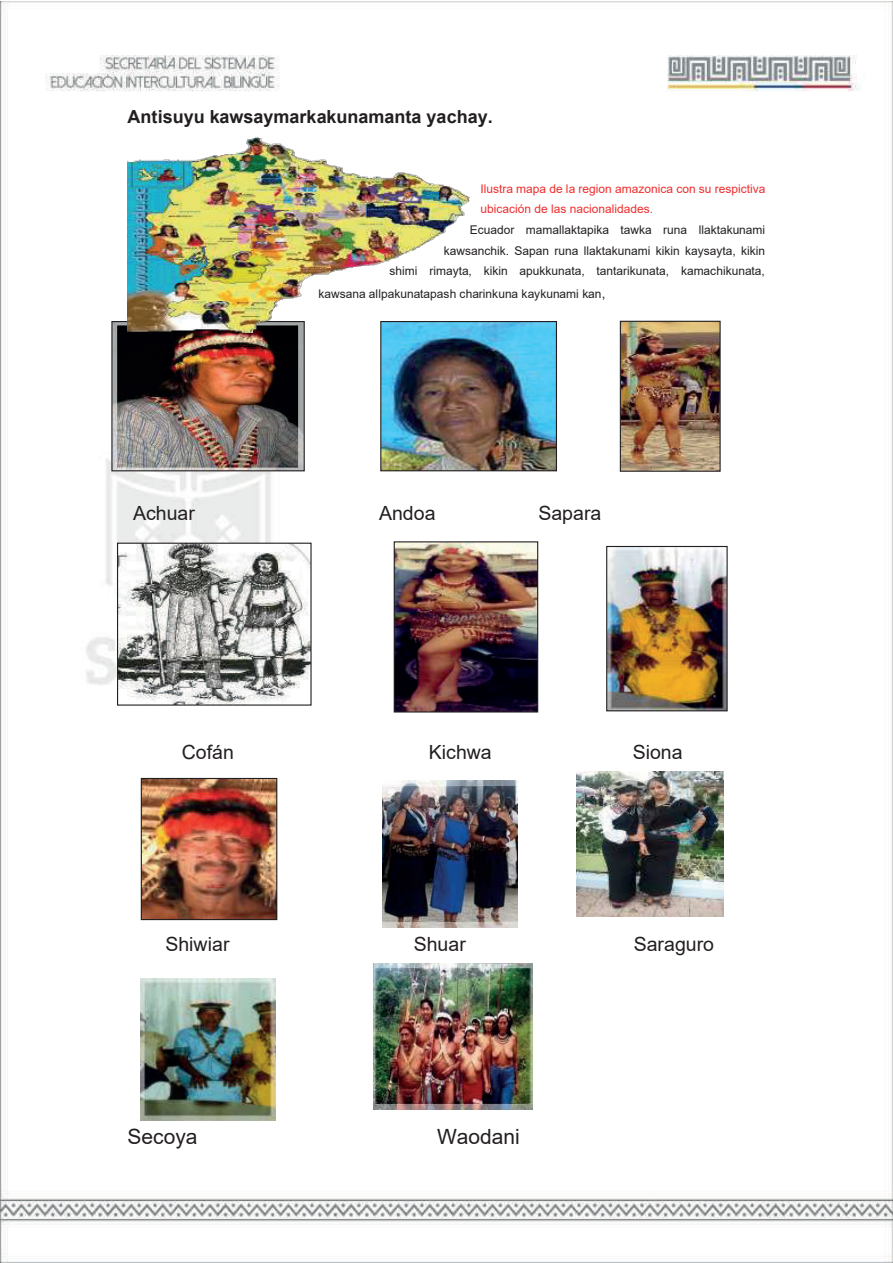
<style>
.page{position:relative;width:893px;height:1263px;background:#fff}
.page>*{position:absolute;margin:0;border:0;box-sizing:border-box;transform-origin:0 0}
.t1{font:21px "Arial";color:#231f20}
.t2{font:19.5px "Arial";color:#231f20}
.t3{font:700 18px "Arial";color:#231f20}
.t4{font:12px/20.7px "Arial";color:#231f20;text-align:right}
.t5{font:12px/20.7px "Arial";color:#ee2d2d}
.s1{font-size:13.5px}
</style>
<div class="page">
<img style="left:0;top:1px;width:892px;height:1261px">
<img style="left:382px;top:323px;width:173px;height:146px">
<div style="left:380px;top:321px;width:177px;height:150px;border:1px solid #231f20"></div>
<img style="left:113px;top:323px;width:190px;height:146px">
<div style="left:111px;top:321px;width:194px;height:150px;border:1px solid #231f20"></div>
<img style="left:119px;top:545px;width:191px;height:159px">
<div style="left:117px;top:543px;width:195px;height:163px;border:1px solid #231f20"></div>
<img style="left:608px;top:548px;width:118px;height:161px">
<div style="left:606px;top:546px;width:122px;height:165px;border:1px solid #231f20"></div>
<img style="left:143px;top:780px;width:132px;height:138px">
<div style="left:141px;top:778px;width:136px;height:142px;border:1px solid #231f20"></div>
<img style="left:382px;top:780px;width:135px;height:148px">
<img style="left:373px;top:964px;width:159px;height:145px">
<img style="left:141px;top:979px;width:134px;height:141px">
<div style="left:125px;top:106px;width:643px;height:31px;background:#fff"></div>
<div style="left:342px;top:137px;width:426px;height:24px;background:#fff"></div>
<div style="left:435px;top:161px;width:333px;height:20px;background:#fff"></div>
<div style="left:478px;top:181px;width:290px;height:21px;background:#fff"></div>
<div style="left:478px;top:202px;width:290px;height:21px;background:#fff"></div>
<div style="left:467px;top:223px;width:301px;height:20px;background:#fff"></div>
<div style="left:442px;top:243px;width:326px;height:21px;background:#fff"></div>
<div style="left:387px;top:264px;width:381px;height:21px;background:#fff"></div>
<div style="left:316px;top:285px;width:452px;height:23px;background:#fff"></div>
<img style="left:622px;top:323px;width:97px;height:147px">
<div style="left:620px;top:321px;width:101px;height:151px;border:1px solid #231f20"></div>
<img style="left:396px;top:543px;width:140px;height:167px">
<div style="left:394px;top:541px;width:144px;height:171px;border:1px solid #231f20"></div>
<img style="left:576px;top:771px;width:148px;height:146px">
<img style="left:127px;top:138px;width:342px;height:194px">
<h3 class="t3" style="left:128px;top:104px;width:367px">Antisuyu kawsaymarkakunamanta yachay.</h3>
<p class="t5" style="left:480px;top:178px;width:286px">Ilustra mapa de la region amazonica con su respictiva ubicación de las nacionalidades.</p>
<p class="t4" style="left:390px;top:219px;width:377px">Ecuador mamallaktapika tawka runa llaktakunami<br>kawsanchik. Sapan runa llaktakunami kikin kaysayta, kikin<br>shimi rimayta, kikin apukkunata, tantarikunata, kamachikunata,</p>
<p class="t4" style="left:318px;top:283px;width:289px">kawsana allpakunatapash charinkuna kaykunami kan<span class="s1">,</span></p>
<h2 class="t2" style="left:133px;top:499px;width:63px">Achuar</h2>
<h2 class="t2" style="left:379px;top:499px;width:58px">Andoa</h2>
<h2 class="t2" style="left:538px;top:499px;width:65px">Sapara</h2>
<h2 class="t2" style="left:182px;top:739px;width:54px">Cofán</h2>
<h2 class="t2" style="left:429px;top:739px;width:64px">Kichwa</h2>
<h2 class="t2" style="left:633px;top:739px;width:51px">Siona</h2>
<h2 class="t2" style="left:165px;top:931px;width:66px">Shiwiar</h2>
<h2 class="t2" style="left:414px;top:931px;width:54px">Shuar</h2>
<h2 class="t2" style="left:634px;top:931px;width:82px">Saraguro</h2>
<h1 class="t1" style="left:128px;top:1122px;width:71px">Secoya</h1>
<h1 class="t1" style="left:437px;top:1122px;width:84px">Waodani</h1>
</div>
